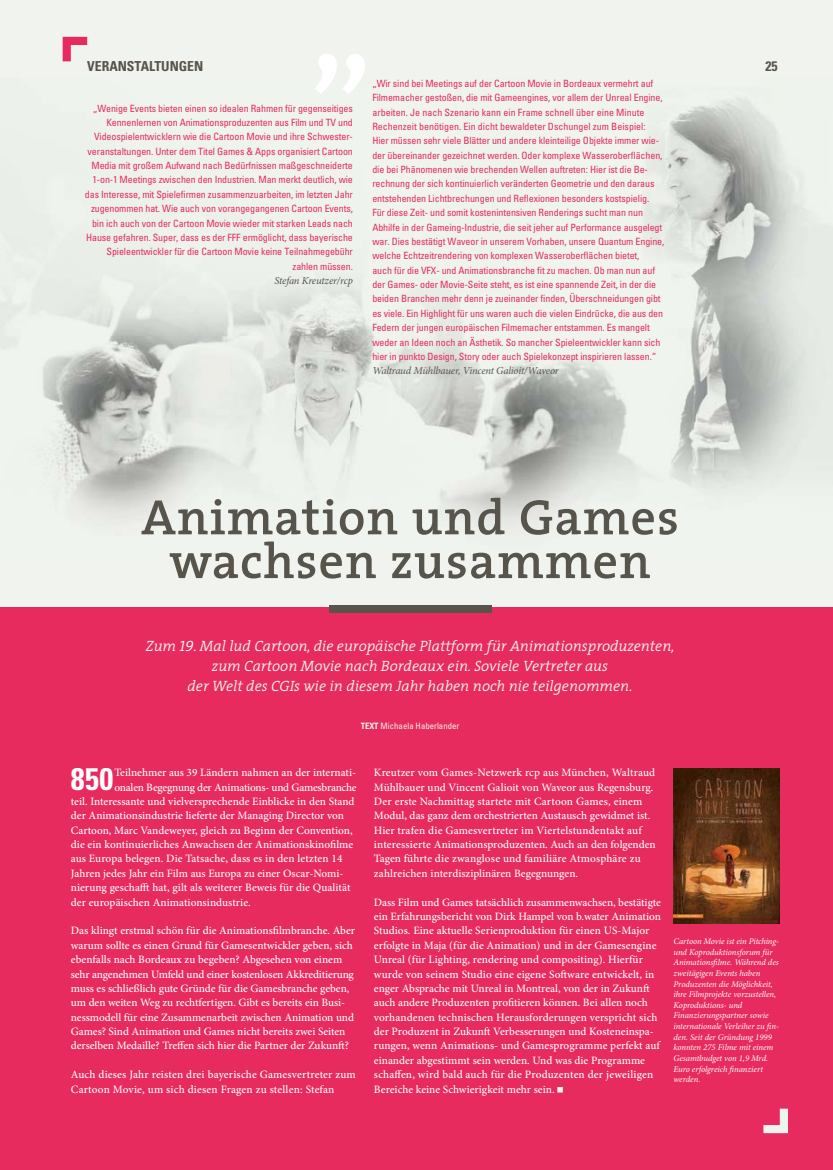
<style>
.page{position:relative;width:833px;height:1170px;background:#fff}
.page>*{position:absolute;margin:0;border:0;box-sizing:border-box;transform-origin:0 0}
.t1{font:600 50px/43.8px "The Serif";letter-spacing:.02em;color:#57544b;text-align:center}
.t2{font:700 condensed 31.12px "Univers";color:#fff}
.t3{font:italic 300 15px/20px "The Serif";color:#f1f3ee;text-align:center}
.t4{font:700 condensed 13.75px "Univers";color:#57544b}
.t5{font:500 11.25px/14.4px "Minion Pro";color:#fff}
.t6{font:500 11.25px "Minion Pro";letter-spacing:-.02em;color:#fff}
.t7{font:italic 10.62px "Minion Pro";letter-spacing:-.02em;color:#57544b}
.t8{font:condensed 10px/14.4px "Univers";letter-spacing:-.01em;color:#e72b5e;text-align:right}
.t9{font:italic 8.75px/10.6px "Minion Pro";letter-spacing:-.01em;color:#fff}
.t10{font:condensed 8.75px "Univers";color:#f1f3ee}
.s1{font-family:"The Serif Semi Light Caps";font-weight:400;color:#fff}
.s2{font-weight:700}
</style>
<div class="page">
<div style="left:0;top:0;width:833px;height:1169px;background:#f1f3ee"></div>
<img style="left:0;top:98px;width:833px;height:430px">
<div style="left:0;top:607px;width:833px;height:562px;background:#e72b5e"></div>
<div style="left:329px;top:605px;width:162px;height:8px;background:#57544b"></div>
<svg style="left:557px;top:1087px;width:6px;height:5px"></svg>
<img style="left:673px;top:768px;width:107px;height:154px">
<svg style="left:763px;top:1108px;width:25px;height:25px"></svg>
<svg style="left:63px;top:37px;width:24px;height:24px"></svg>
<p class="t4" style="left:87px;top:58px;width:118px">VERANSTALTUNGEN</p>
<p class="t4" style="left:765px;top:58px;width:13px">25</p>
<p class="t8" style="left:85px;top:101px;width:269px">„Wenige Events bieten einen so idealen Rahmen für gegenseitiges Kennenlernen von Animationsproduzenten aus Film und TV und Videospielentwicklern wie die Cartoon Movie und ihre Schwester&shy;veranstaltungen. Unter dem Titel Games &amp; Apps organisiert Cartoon Media mit großem Aufwand nach Bedürfnissen maßgeschneiderte 1-on-1 Meetings zwischen den Industrien. Man merkt deutlich, wie das Interesse, mit Spielefirmen zusammenzuarbeiten, im letzten Jahr zugenommen hat. Wie auch von vorangegangenen Cartoon Events, bin ich auch von der Cartoon Movie wieder mit starken Leads nach Hause gefahren. Super, dass es der FFF ermöglicht, dass bayerische Spieleentwickler für die Cartoon Movie keine Teilnahmegebühr zahlen müssen.</p>
<p class="t7" style="left:274px;top:273px;width:80px">Stefan Kreutzer/rcp</p>
<p class="t8" style="left:372px;top:76px;width:293px;text-align:left">„Wir sind bei Meetings auf der Cartoon Movie in Bordeaux vermehrt auf Filmemacher gestoßen, die mit Gameengines, vor allem der Unreal Engine, arbeiten. Je nach Szenario kann ein Frame schnell über eine Minute Rechenzeit benötigen. Ein dicht bewaldeter Dschungel zum Beispiel:<br>Hier müssen sehr viele Blätter und andere kleinteilige Objekte immer wie&shy;der übereinander gezeichnet werden. Oder komplexe Wasseroberflächen, die bei Phänomenen wie brechenden Wellen auftreten: Hier ist die Be&shy;rechnung der sich kontinuierlich veränderten Geometrie und den daraus entstehenden Lichtbrechungen und Reflexionen besonders kostspielig.<br>Für diese Zeit- und somit kostenintensiven Renderings sucht man nun Abhilfe in der Gameing-Industrie, die seit jeher auf Performance ausgelegt war. Dies bestätigt Waveor in unserem Vorhaben, unsere Quantum Engine, welche Echtzeitrendering von komplexen Wasseroberflächen bietet,<br>auch für die VFX- und Animationsbranche fit zu machen. Ob man nun auf der Games- oder Movie-Seite steht, es ist eine spannende Zeit, in der die beiden Branchen mehr denn je zueinander finden, Überschneidungen gibt es viele. Ein Highlight für uns waren auch die vielen Eindrücke, die aus den Federn der jungen europäischen Filmemacher entstammen. Es mangelt weder an Ideen noch an Ästhetik. So mancher Spieleentwickler kann sich hier in punkto Design, Story oder auch Spielekonzept inspirieren lassen.“</p>
<p class="t7" style="left:372px;top:364px;width:188px">Waltraud Mühlbauer, Vincent Galioit/Waveor</p>
<h1 class="t1" style="left:141px;top:494px;width:539px">Animation und Games wachsen zusammen</h1>
<h3 class="t3" style="left:146px;top:635px;width:530px">Zum <span class="s1">19</span>. Mal lud Cartoon, die europäische Plattform für Animationsproduzenten, zum Cartoon Movie nach Bordeaux ein. Soviele Vertreter aus<br>der Welt des CGIs wie in diesem Jahr haben noch nie teilgenommen.</h3>
<p class="t10" style="left:361px;top:720px;width:100px"><span class="s2">TEXT</span> Michaela Haberlander</p>
<p class="t5" style="left:374px;top:765px;width:283px">Kreutzer vom Games-Netzwerk rcp aus München, Waltraud Mühlbauer und Vincent Galioit von Waveor aus Regensburg.<br>Der erste Nachmittag startete mit Cartoon Games, einem Modul, das ganz dem orchestrierten Austausch gewidmet ist.<br>Hier trafen die Gamesvertreter im Viertelstundentakt auf interessierte Animationsproduzenten. Auch an den folgenden Tagen führte die zwanglose und familiäre Atmosphäre zu zahlreichen interdisziplinären Begegnungen.</p>
<p class="t5" style="left:374px;top:894px;width:289px">Dass Film und Games tatsächlich zusammenwachsen, bestätigte ein Erfahrungsbericht von Dirk Hampel von b.water Animation Studios. Eine aktuelle Serienproduktion für einen US-Major erfolgte in Maja (für die Animation) und in der Gamesengine Unreal (für Lighting, rendering und compositing). Hierfür wurde von seinem Studio eine eigene Software entwickelt, in enger Absprache mit Unreal in Montreal, von der in Zukunft auch andere Produzenten profitieren können. Bei allen noch vorhandenen technischen Herausforderungen verspricht sich der Produzent in Zukunft Verbesserungen und Kosteneinspa&shy;rungen, wenn Animations- und Gamesprogramme perfekt auf einander abgestimmt sein werden. Und was die Programme schaffen, wird bald auch für die Produzenten der jeweiligen Bereiche keine Schwierigkeit mehr sein.</p>
<h2 class="t2" style="left:71px;top:760px;width:44px">850</h2>
<p class="t5" style="left:114px;top:765px;width:243px">Teilnehmer aus 39 Ländern nahmen an der internati-</p>
<p class="t6" style="left:114px;top:779px;width:244px">onalen Begegnung der Animations- und Gamesbranche</p>
<p class="t5" style="left:71px;top:794px;width:285px">teil. Interessante und vielversprechende Einblicke in den Stand</p>
<p class="t5" style="left:71px;top:808px;width:275px">der Animationsindustrie lieferte der Managing Director von</p>
<p class="t5" style="left:71px;top:822px;width:283px">Cartoon, Marc Vandeweyer, gleich zu Beginn der Convention,</p>
<p class="t5" style="left:71px;top:837px;width:284px">die ein kontinuierliches Anwachsen der Animationskino filme</p>
<p class="t5" style="left:71px;top:851px;width:273px">aus Europa belegen. Die Tatsache, dass es in den letzten 14</p>
<p class="t5" style="left:71px;top:866px;width:274px">Jahren jedes Jahr ein Film aus Europa zu einer Oscar-Nomi-</p>
<p class="t5" style="left:71px;top:880px;width:281px">nierung geschafft hat, gilt als weiterer Beweis für die Qualität</p>
<p class="t5" style="left:71px;top:894px;width:181px">der europäischen Animationsindustrie.</p>
<p class="t5" style="left:71px;top:923px;width:286px">Das klingt erstmal schön für die Animationsfilmbranche. Aber warum sollte es einen Grund für Gamesentwickler geben, sich ebenfalls nach Bordeaux zu begeben? Abgesehen von einem sehr angenehmen Umfeld und einer kostenlosen Akkreditierung muss es schließlich gute Gründe für die Gamesbranche geben, um den weiten Weg zu rechtfertigen. Gibt es bereits ein Busi&shy;nessmodell für eine Zusammenarbeit zwischen Animation und Games? Sind Animation und Games nicht bereits zwei Seiten derselben Medaille? Treffen sich hier die Partner der Zukunft?</p>
<p class="t5" style="left:71px;top:1067px;width:286px">Auch dieses Jahr reisten drei bayerische Gamesvertreter zum<br>Cartoon Movie, um sich diesen Fragen zu stellen: Stefan</p>
<p class="t9" style="left:673px;top:935px;width:107px">Cartoon Movie ist ein Pitching&shy;und Koproduktionsforum für<br>Animationsfilme. Während des zweitägigen Events haben<br>Produzenten die Möglichkeit, ihre Filmprojekte vorzustellen,<br>Koproduktions- und<br>Finanzierungspartner sowie internationale Verleiher zu fin&shy;den. Seit der Gründung 1999 konnten 275 Filme mit einem<br>Gesamtbudget von 1,9 Mrd.<br>Euro erfolgreich finanziert werden.</p>
</div>
